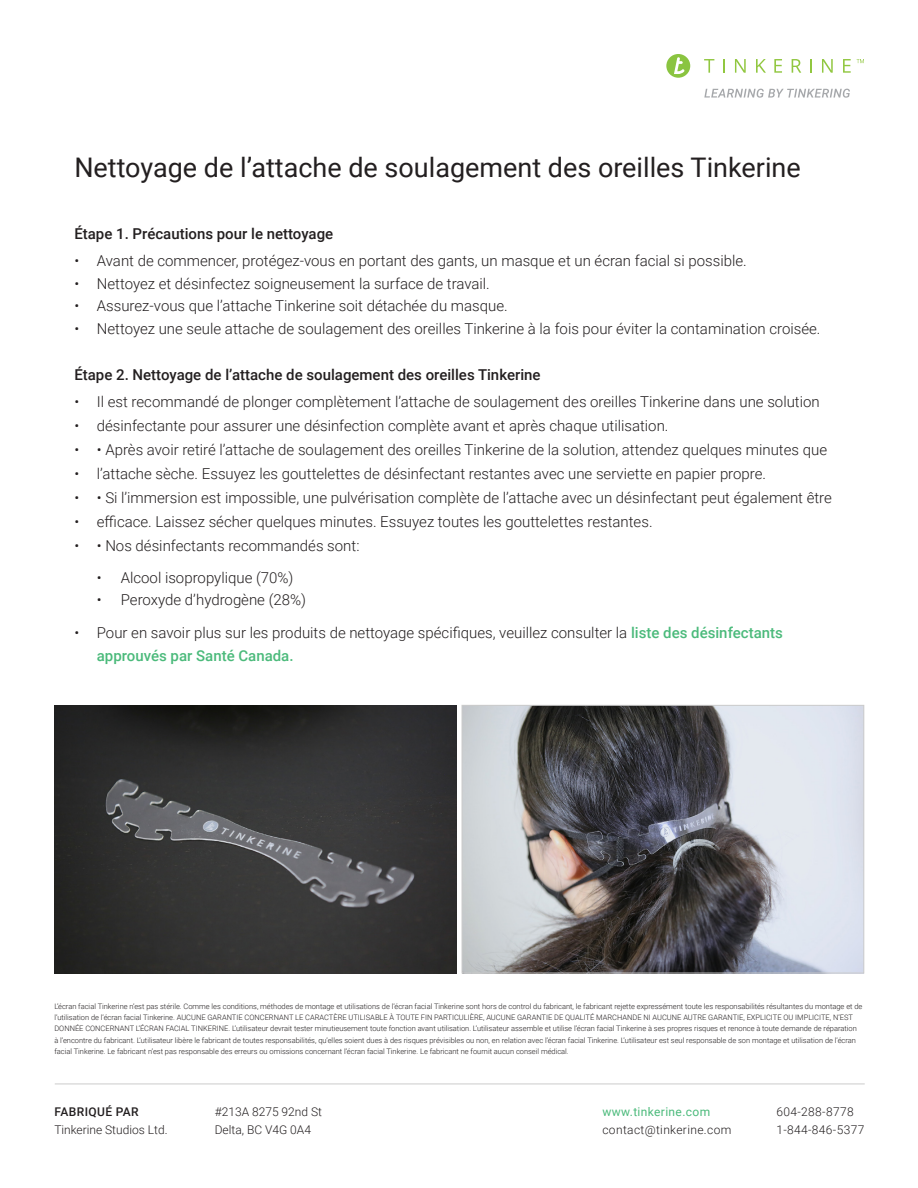
<style>
.page{position:relative;width:918px;height:1188px;background:#fff}
.page>*{position:absolute;margin:0;border:0;box-sizing:border-box;transform-origin:0 0}
.t1{font:27px "Roboto";color:#231f20}
.t2{font:300 15px/22.5px "Roboto";color:#231f20}
.t3{font:500 15px "Roboto";color:#231f20}
.t4{font:300 12px/18px "Roboto";color:#231f20}
.t5{font:300 12px/18px "Roboto";letter-spacing:.03em;color:#231f20}
.t6{font:12px "Roboto";letter-spacing:.03em;color:#4bba7b}
.t7{font:500 12px "Roboto";letter-spacing:.035em;color:#231f20}
.t8{font:300 7.5px/11.2px "Roboto";color:#231f20}
.s1{font-weight:500;color:#4bba7b}
</style>
<div class="page">
<hr style="left:55px;top:1084px;width:810px;height:1px;background:#cbcbcb">
<svg style="left:704px;top:89px;width:146px;height:9px"></svg>
<div style="left:666px;top:54px;width:24px;height:24px;background:#8ac440;border-radius:50%"></div>
<svg style="left:674px;top:57px;width:11px;height:17px"></svg>
<svg style="left:704px;top:59px;width:10px;height:14px"></svg>
<svg style="left:723px;top:59px;width:2px;height:14px"></svg>
<svg style="left:735px;top:59px;width:11px;height:14px"></svg>
<svg style="left:756px;top:59px;width:10px;height:14px"></svg>
<svg style="left:774px;top:59px;width:8px;height:14px"></svg>
<svg style="left:792px;top:59px;width:9px;height:14px"></svg>
<svg style="left:810px;top:59px;width:2px;height:14px"></svg>
<svg style="left:822px;top:59px;width:11px;height:14px"></svg>
<svg style="left:843px;top:59px;width:8px;height:14px"></svg>
<svg style="left:857px;top:59px;width:7px;height:4px"></svg>
<img style="left:464px;top:707px;width:398px;height:264px">
<div style="left:462px;top:705px;width:402px;height:268px;border:1px solid #cbcbcb"></div>
<img style="left:54px;top:705px;width:402px;height:268px">
<p class="t1" style="left:74px;top:149px;width:728px">Nettoyage de l’attache de soulagement des oreilles Tinkerine</p>
<p class="t3" style="left:74px;top:223px;width:260px">Étape 1. Précautions pour le nettoyage</p>
<p class="t2" style="left:74px;top:249px;width:674px">• Avant de commencer, protégez-vous en portant des gants, un masque et un écran facial si possible.</p>
<p class="t2" style="left:74px;top:271px;width:417px">• Nettoyez et désinfectez soigneusement la surface de travail.</p>
<p class="t2" style="left:74px;top:294px;width:435px">• Assurez-vous que l’attache Tinkerine soit détachée du masque.</p>
<p class="t2" style="left:74px;top:316px;width:748px">• Nettoyez une seule attache de soulagement des oreilles Tinkerine à la fois pour éviter la contamination croisée.</p>
<p class="t3" style="left:74px;top:364px;width:468px">Étape 2. Nettoyage de l’attache de soulagement des oreilles Tinkerine</p>
<p class="t2" style="left:74px;top:390px;width:747px">• Il est recommandé de plonger complètement l’attache de soulagement des oreilles Tinkerine dans une solution</p>
<p class="t2" style="left:74px;top:414px;width:596px">• désinfectante pour assurer une désinfection complète avant et après chaque utilisation.</p>
<p class="t2" style="left:74px;top:438px;width:754px">• • Après avoir retiré l’attache de soulagement des oreilles Tinkerine de la solution, attendez quelques minutes que</p>
<p class="t2" style="left:74px;top:462px;width:693px">• l’attache sèche. Essuyez les gouttelettes de désinfectant restantes avec une serviette en papier propre.</p>
<p class="t2" style="left:74px;top:486px;width:759px">• • Si l’immersion est impossible, une pulvérisation complète de l’attache avec un désinfectant peut également être</p>
<p class="t2" style="left:74px;top:510px;width:580px">• efficace. Laissez sécher quelques minutes. Essuyez toutes les gouttelettes restantes.</p>
<p class="t2" style="left:74px;top:534px;width:287px">• • Nos désinfectants recommandés sont:</p>
<p class="t2" style="left:97px;top:566px;width:198px">• Alcool isopropylique (70%)</p>
<p class="t2" style="left:97px;top:588px;width:211px">• Peroxyde d’hydrogène (28%)</p>
<p class="t2" style="left:97px;top:621px;width:688px;text-indent:-22px">• Pour en savoir plus sur les produits de nettoyage spécifiques, veuillez consulter la <span class="s1">liste des désinfectants approuvés par Santé Canada.</span></p>
<p class="t8" style="left:54px;top:1000px;width:810px">L’écran facial Tinkerine n’est pas stérile. Comme les conditions, méthodes de montage et utilisations de l’écran facial Tinkerine sont hors de control du fabricant, le fabricant rejette expressément toute les responsabilités résultantes du montage et de l’utilisation de l’écran facial Tinkerine. AUCUNE GARANTIE CONCERNANT LE CARACTÈRE UTILISABLE À TOUTE FIN PARTICULIÈRE, AUCUNE GARANTIE DE QUALITÉ MARCHANDE NI AUCUNE AUTRE GARANTIE, EXPLICITE OU IMPLICITE, N’EST DONNÉE CONCERNANT L’ÉCRAN FACIAL TINKERINE. L’utilisateur devrait tester minutieusement toute fonction avant utilisation. L’utilisateur assemble et utilise l’écran facial Tinkerine à ses propres risques et renonce à toute demande de réparation à l’encontre du fabricant. L’utilisateur libère le fabricant de toutes responsabilités, qu’elles soient dues à des risques prévisibles ou non, en relation avec l’écran facial Tinkerine. L’utilisateur est seul responsable de son montage et utilisation de l’écran facial Tinkerine. Le fabricant n’est pas responsable des erreurs ou omissions concernant l’écran facial Tinkerine. Le fabricant ne fournit aucun conseil médical.</p>
<p class="t7" style="left:55px;top:1103px;width:86px">FABRIQUÉ PAR</p>
<p class="t4" style="left:54px;top:1120px;width:115px">Tinkerine Studios Ltd.</p>
<p class="t4" style="left:215px;top:1102px;width:109px">#213A 8275 92nd St<br>Delta, BC V4G 0A4</p>
<p class="t6" style="left:602px;top:1103px;width:109px">www.tinkerine.com</p>
<p class="t5" style="left:602px;top:1120px;width:130px">contact@tinkerine.com</p>
<p class="t5" style="left:776px;top:1102px;width:89px">604-288-8778<br>1-844-846-5377</p>
</div>
